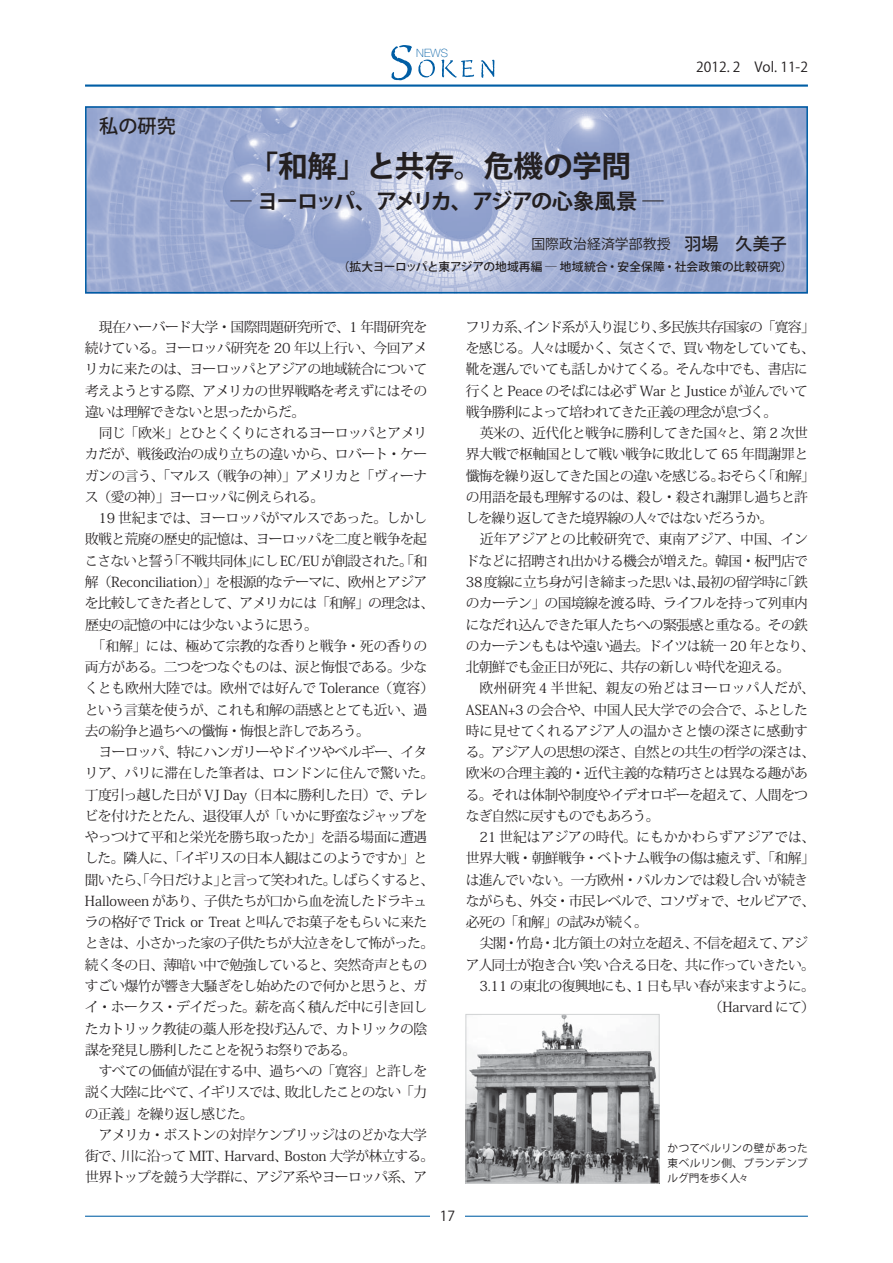
<style>
.page{position:relative;width:893px;height:1263px;background:#fff}
.page>*{position:absolute;margin:0;border:0;box-sizing:border-box;transform-origin:0 0}
.t1{font:29.7px "Koz Go Pro Bold 90 pv RKSJ H";letter-spacing:-.01em;color:#231f20}
.t2{font:21.3px "Koz Go Pro Bold 90 pv RKSJ H";letter-spacing:-.085em;color:#231f20}
.t3{font:19.2px "Koz Go Pro Medium 90 pv RKSJ H";color:#231f20}
.t4{font:13.8px/21.3px "Koz Min Pro Regular 90 pv RKSJ H";letter-spacing:-.05em;color:#231f20}
.t5{font:13.8px "Koz Min Pro Regular 90 pv RKSJ H";letter-spacing:-.07em;color:#231f20}
.t6{font:13.8px "Koz Min Pro Regular 90 pv RKSJ H";letter-spacing:-.025em;color:#231f20}
.t7{font:13.8px "Koz Min Pro Regular 90 pv RKSJ H";letter-spacing:-.02em;color:#231f20}
.t8{font:13.8px "Koz Min Pro Regular 90 pv RKSJ H";letter-spacing:-.005em;color:#231f20}
.t9{font:13.8px "Koz Min Pro Regular 90 pv RKSJ H";letter-spacing:-.01em;color:#231f20}
.t10{font:13.8px "Koz Go Std Regular 90 pv RKSJ H";color:#231f20}
.t11{font:13.8px "Koz Go Pro Regular 90 pv RKSJ H";letter-spacing:.005em;color:#231f20}
.t12{font:11.7px "Koz Go Pro Medium 90 pv RKSJ H";letter-spacing:.005em;color:#231f20}
.t13{font:100 11.4px "Helvetica Neue";color:#005ea5}
.t14{font:10.65px/14.9px "Koz Go Pro Regular 90 pv RKSJ H";letter-spacing:.015em;color:#231f20;text-align:justify}
.s1{font-family:"Koz Go Pro Medium 90 pv RKSJ H";font-size:16.95px}
.s2{font-size:11.1px}
.s3{font-size:8.55px}
</style>
<div class="page">
<img style="left:88px;top:109px;width:717px;height:181px">
<hr style="left:85px;top:1216px;width:723px;height:1px;background:#005ea5">
<hr style="left:85px;top:85px;width:723px;height:2px;background:#005ea5">
<div style="left:430px;top:1199px;width:34px;height:34px;background:#fff"></div>
<svg style="left:391px;top:45px;width:21px;height:35px"></svg>
<svg style="left:418px;top:60px;width:17px;height:17px"></svg>
<svg style="left:441px;top:60px;width:33px;height:18px"></svg>
<svg style="left:481px;top:60px;width:13px;height:18px"></svg>
<div style="left:85px;top:106px;width:723px;height:187px;border:2px solid #005ea5"></div>
<img style="left:468px;top:1016px;width:189px;height:165px">
<div style="left:466px;top:1014px;width:193px;height:169px;border:1px solid #d1d3d4"></div>
<h3 class="t3" style="left:99px;top:119px;width:78px">私の研究</h3>
<p class="t13" style="left:416px;top:48px;width:33px">NEWS</p>
<p class="t10" style="left:696px;top:61px;width:113px">2012. 2　Vol. 11-2</p>
<h1 class="t1" style="left:248px;top:154px;width:384px">「和解」と共存。危機の学問</h1>
<h2 class="t2" style="left:231px;top:193px;width:435px">― ヨーロッパ、アメリカ、アジアの心象風景 ―</h2>
<p class="t11" style="left:531px;top:239px;width:257px">国際政治経済学部教授　<span class="s1">羽場　久美子</span></p>
<p class="t12" style="left:338px;top:262px;width:456px">（拡大ヨーロッパと東アジアの地域再編 ─ 地域統合・安全保障・社会政策の比較研究）</p>
<p class="t4" style="left:85px;top:318px;width:344px;text-align:justify;text-indent:14px">現在ハーバード大学・国際問題研究所で、1 年間研究を続けている。ヨーロッパ研究を 20 年以上行い、今回アメリカに来たのは、ヨーロッパとアジアの地域統合について考えようとする際、アメリカの世界戦略を考えずにはその違いは理解できないと思ったからだ。</p>
<p class="t4" style="left:85px;top:424px;width:344px;text-align:justify;text-indent:14px">同じ「欧米」とひとくくりにされるヨーロッパとアメリカだが、戦後政治の成り立ちの違いから、ロバート・ケーガンの言う、「マルス（戦争の神）」アメリカと「ヴィーナス（愛の神）」ヨーロッパに例えられる。</p>
<p class="t7" style="left:99px;top:513px;width:330px">19 世紀までは、ヨーロッパがマルスであった。しかし</p>
<p class="t4" style="left:85px;top:530px;width:344px">敗戦と荒廃の歴史的記憶は、ヨーロッパを二度と戦争を起</p>
<p class="t4" style="left:85px;top:552px;width:344px">こさないと誓う「不戦共同体」にし EC/EU が創設された。「和</p>
<p class="t6" style="left:85px;top:577px;width:344px">解（Reconciliation）」を根源的なテーマに、欧州とアジア</p>
<p class="t5" style="left:85px;top:598px;width:351px">を比較してきた者として、アメリカには「和解」の理念は、</p>
<p class="t4" style="left:85px;top:615px;width:235px">歴史の記憶の中には少ないように思う。</p>
<p class="t6" style="left:92px;top:640px;width:337px">「和解」には、極めて宗教的な香りと戦争・死の香りの</p>
<p class="t4" style="left:85px;top:658px;width:344px">両方がある。二つをつなぐものは、涙と悔恨である。少な</p>
<p class="t8" style="left:85px;top:683px;width:351px">くとも欧州大陸では。欧州では好んで Tolerance（寛容）</p>
<p class="t4" style="left:85px;top:701px;width:344px">という言葉を使うが、これも和解の語感ととても近い、過</p>
<p class="t4" style="left:85px;top:722px;width:286px">去の紛争と過ちへの懺悔・悔恨と許しであろう。</p>
<p class="t4" style="left:99px;top:743px;width:330px">ヨーロッパ、特にハンガリーやドイツやベルギー、イタ</p>
<p class="t7" style="left:85px;top:768px;width:351px">リア、パリに滞在した筆者は、ロンドンに住んで驚いた。</p>
<p class="t5" style="left:85px;top:789px;width:344px">丁度引っ越した日が VJ Day（日本に勝利した日）で、テレ</p>
<p class="t4" style="left:85px;top:807px;width:344px">ビを付けたとたん、退役軍人が「いかに野蛮なジャップを</p>
<p class="t4" style="left:85px;top:828px;width:344px">やっつけて平和と栄光を勝ち取ったか」を語る場面に遭遇</p>
<p class="t4" style="left:85px;top:849px;width:344px">した。隣人に、「イギリスの日本人観はこのようですか」と</p>
<p class="t5" style="left:85px;top:874px;width:351px">聞いたら、「今日だけよ」と言って笑われた。しばらくすると、</p>
<p class="t4" style="left:85px;top:892px;width:344px">Halloween があり、子供たちが口から血を流したドラキュ</p>
<p class="t4" style="left:85px;top:913px;width:344px">ラの格好で Trick or Treat と叫んでお菓子をもらいに来た</p>
<p class="t5" style="left:85px;top:938px;width:351px">ときは、小さかった家の子供たちが大泣きをして怖がった。</p>
<p class="t4" style="left:85px;top:956px;width:344px">続く冬の日、薄暗い中で勉強していると、突然奇声ともの</p>
<p class="t4" style="left:85px;top:977px;width:344px">すごい爆竹が響き大騒ぎをし始めたので何かと思うと、ガ</p>
<p class="t4" style="left:85px;top:998px;width:344px">イ・ホークス・デイだった。薪を高く積んだ中に引き回し</p>
<p class="t4" style="left:85px;top:1019px;width:344px">たカトリック教徒の藁人形を投げ込んで、カトリックの陰</p>
<p class="t5" style="left:85px;top:1044px;width:273px">謀を発見し勝利したことを祝うお祭りである。</p>
<p class="t4" style="left:99px;top:1062px;width:330px">すべての価値が混在する中、過ちへの「寛容」と許しを</p>
<p class="t5" style="left:85px;top:1087px;width:344px">説く大陸に比べて、イギリスでは、敗北したことのない「力</p>
<p class="t5" style="left:85px;top:1108px;width:170px">の正義」を繰り返し感じた。</p>
<p class="t4" style="left:99px;top:1126px;width:330px">アメリカ・ボストンの対岸ケンブリッジはのどかな大学</p>
<p class="t9" style="left:85px;top:1151px;width:351px">街で、川に沿って MIT、Harvard、Boston 大学が林立する。</p>
<p class="t4" style="left:85px;top:1168px;width:344px">世界トップを競う大学群に、アジア系やヨーロッパ系、ア</p>
<p class="t4" style="left:466px;top:318px;width:351px">フリカ系、インド系が入り混じり、多民族共存国家の「寛容」を感じる。人<span class="s2">々</span>は暖かく、気さくで、買い物をしていても、靴を選んでいても話しかけてくる。そんな中でも、書店に行くと Peace のそばには必ず War と Justice が並んでいて戦争勝利によって培われてきた正義の理念が息づく。</p>
<p class="t4" style="left:466px;top:424px;width:351px;text-indent:14px">英米の、近代化と戦争に勝利してきた国<span class="s2">々</span>と、第 2 次世界大戦で枢軸国として戦い戦争に敗北して 65 年間謝罪と懺悔を繰り返してきた国との違いを感じる。おそらく「和解」の用語を最も理解するのは、殺し・殺され謝罪し過ちと許しを繰り返してきた境界線の人<span class="s2">々</span>ではないだろうか。</p>
<p class="t4" style="left:465px;top:530px;width:351px;text-indent:14px">近年アジアとの比較研究で、東南アジア、中国、インドなどに招聘され出かける機会が増えた。韓国・板門店で<br>38 度線に立ち身が引き締まった思いは、最初の留学時に「鉄のカーテン」の国境線を渡る時、ライフルを持って列車内になだれ込んできた軍人たちへの緊張感と重なる。その鉄のカーテンももはや遠い過去。ドイツは統一 20 年となり、北朝鮮でも金正日が死に、共存の新しい時代を迎える。</p>
<p class="t4" style="left:466px;top:679px;width:351px;text-indent:14px">欧州研究 4 半世紀、親友の殆どはヨーロッパ人だが、<br>ASEAN+3 の会合や、中国人民大学での会合で、ふとした時に見せてくれるアジア人の温かさと懐の深さに感動する。アジア人の思想の深さ、自然との共生の哲学の深さは、欧米の合理主義的・近代主義的な精巧さとは異なる趣がある。それは体制や制度やイデオロギーを超えて、人間をつなぎ自然に戻すものでもあろう。</p>
<p class="t4" style="left:466px;top:828px;width:351px;text-indent:14px">21 世紀はアジアの時代。にもかかわらずアジアでは、世界大戦・朝鮮戦争・ベトナム戦争の傷は癒えず、「和解」は進んでいない。一方欧州・バルカンでは殺し合いが続きながらも、外交・市民レベルで、コソヴォで、セルビアで、必死の「和解」の試みが続く。</p>
<p class="t4" style="left:480px;top:934px;width:330px">尖閣・竹島・北方領土の対立を超え、不信を超えて、アジ</p>
<p class="t4" style="left:466px;top:956px;width:351px">ア人同士が抱き合い笑い合える日を、共に作っていきたい。</p>
<p class="t4" style="left:480px;top:977px;width:337px">3.11 の東北の復興地にも、1 日も早い春が来ますように。</p>
<p class="t8" style="left:709px;top:1002px;width:108px">（Harvard にて）</p>
<p class="t10" style="left:440px;top:1211px;width:17px">17</p>
<p class="t14" style="left:668px;top:1142px;width:142px">かつてベルリンの壁があった東ベルリン側、ブランデンブルグ門を歩く人<span class="s3">々</span></p>
</div>
